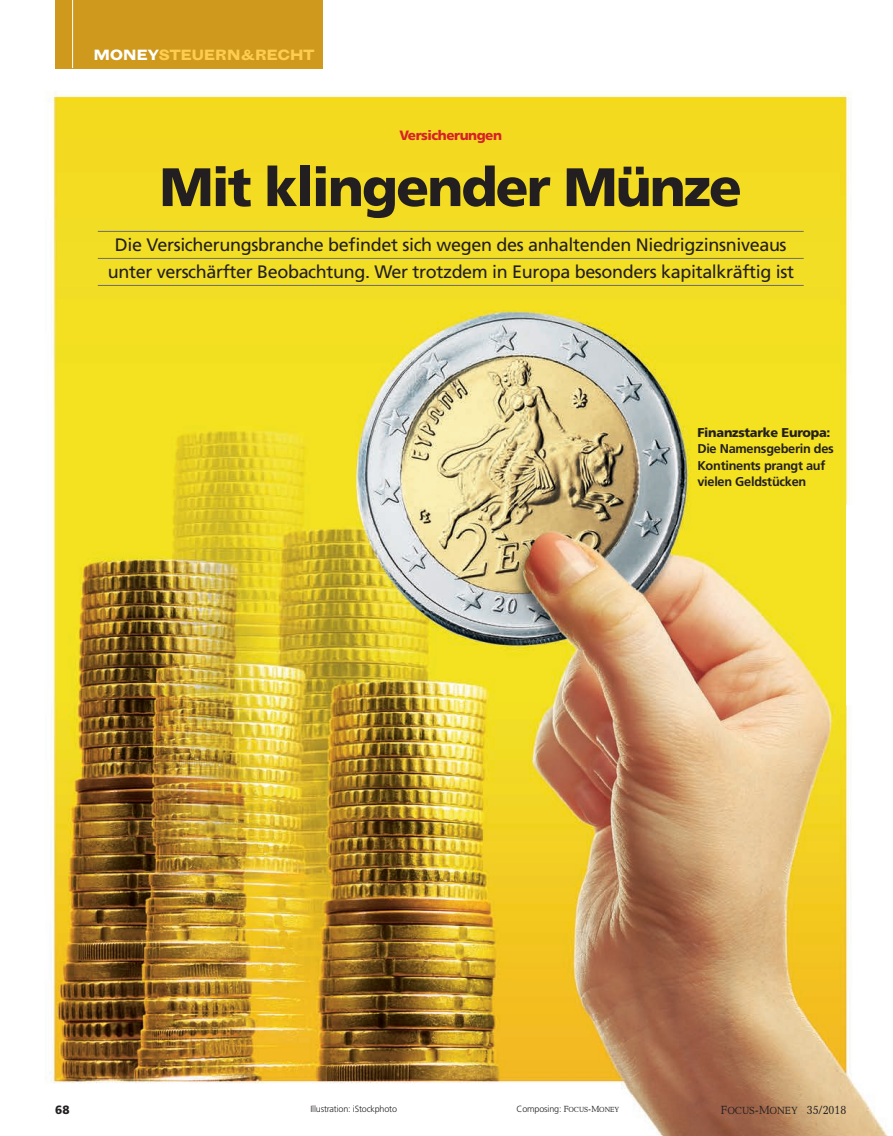
<style>
.page{position:relative;width:893px;height:1136px;background:#fff}
.page>*{position:absolute;margin:0;border:0;box-sizing:border-box;transform-origin:0 0}
.t1{font:900 54px "Frutiger";letter-spacing:-.035em;color:#231f20}
.t2{font:18px/27px "Frutiger";letter-spacing:-.02em;color:#231f20;text-align:center}
.t3{font:700 expanded 15px "Grotesque";letter-spacing:-.03em;color:#fecc4e}
.t4{font:900 13.5px "Frutiger";letter-spacing:-.035em;color:#d62229}
.t5{font:700 12.75px/16.5px "Frutiger";letter-spacing:-.02em;color:#231f20}
.t6{font:900 12.75px "Frutiger";letter-spacing:-.02em;color:#231f20}
.t7{font:12px "Candida Focus Roman";color:#231f20;scale:.9 1}
.t8{font:900 12px "Frutiger";color:#231f20}
.t9{font:300 9px "Frutiger";letter-spacing:-.02em;color:#231f20}
.s1{color:#fff}
.s2{font-family:"Candida Focus Roman";font-weight:400}
.s3{font-family:"Candida Focus Roman";font-weight:400;font-size:7.5px}
.s4{font-size:10.5px}
</style>
<div class="page">
<img style="left:45px;top:68px;width:843px;height:1067px">
<hr style="left:98px;top:231px;width:706px;height:1px;background:#6c6d70">
<hr style="left:98px;top:258px;width:706px;height:1px;background:#6c6d70">
<hr style="left:98px;top:285px;width:706px;height:1px;background:#6c6d70">
<div style="left:846px;top:504px;width:30px;height:201px;background:#fff;border:2px solid #fff"></div>
<div style="left:55px;top:0;width:268px;height:68px;background:#cf991e"></div>
<hr style="left:72px;top:0;width:1px;height:68px;background:#fff">
<p class="t3" style="left:93px;top:46px;width:223px"><span class="s1">MONEY</span>STEUERN&amp;RECHT</p>
<p class="t4" style="left:399px;top:127px;width:104px">Versicherungen</p>
<h1 class="t1" style="left:160px;top:154px;width:584px">Mit klingender Münze</h1>
<p class="t2" style="left:108px;top:231px;width:688px">Die Versicherungsbranche befindet sich wegen des anhaltenden Niedrigzinsniveaus unter verschärfter Beobachtung. Wer trotzdem in Europa besonders kapitalkräftig ist</p>
<p class="t6" style="left:697px;top:424px;width:135px">Finanzstarke Europa:</p>
<p class="t5" style="left:697px;top:440px;width:138px">Die Namensgeberin des<br>Kontinents prangt auf vielen Geldstücken</p>
<p class="t8" style="left:55px;top:1102px;width:16px">68</p>
<p class="t9" style="left:310px;top:1103px;width:88px">Illustration: iStockphoto</p>
<p class="t9" style="left:517px;top:1103px;width:104px">Composing: <span class="s2">F</span><span class="s3">OCUS</span><span class="s2">-M</span><span class="s3">ONEY</span></p>
<p class="t7" style="left:721px;top:1102px;width:141px">F<span class="s4">OCUS</span>-M<span class="s4">ONEY</span> 35/2018</p>
</div>
